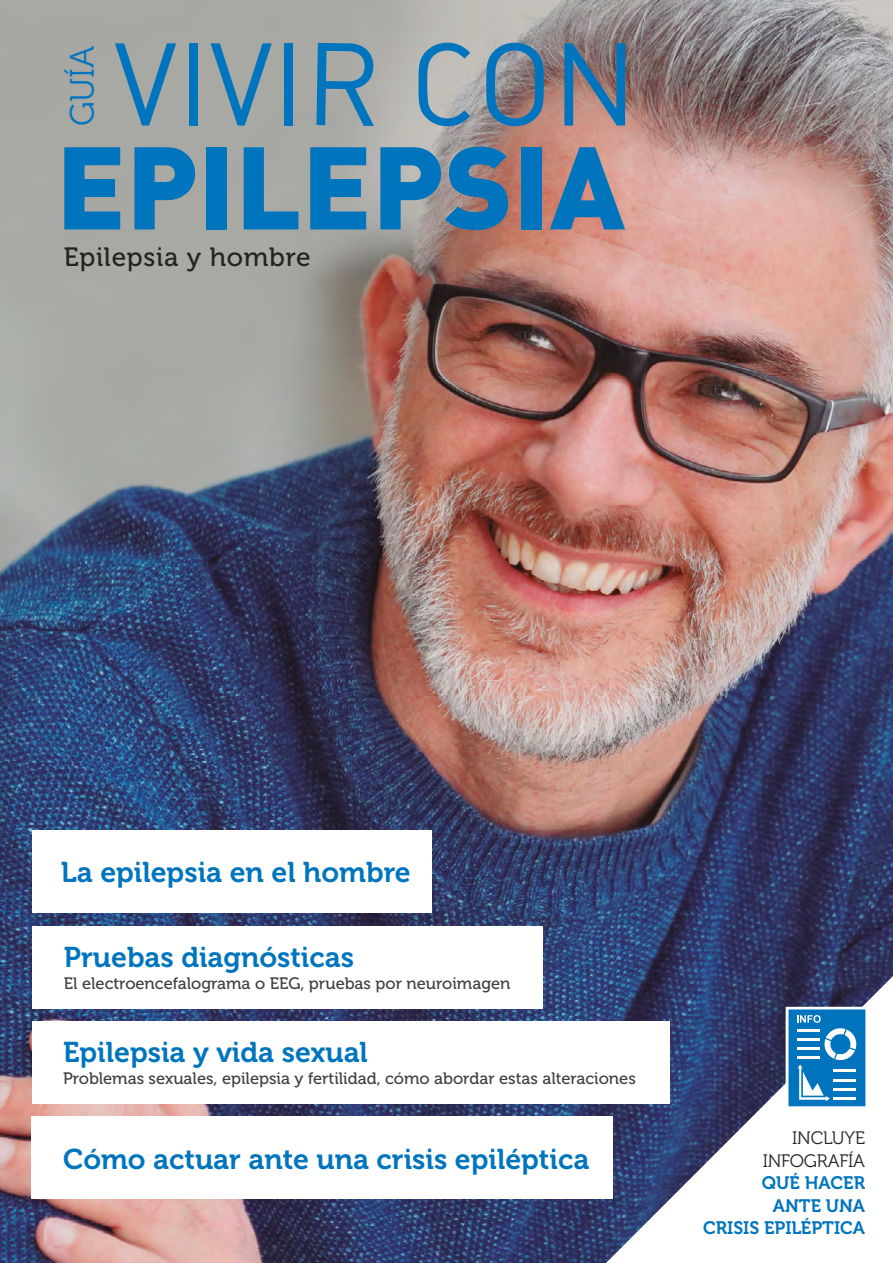
<style>
.page{position:relative;width:893px;height:1263px;background:#fff}
.page>*{position:absolute;margin:0;border:0;box-sizing:border-box;transform-origin:0 0}
.t1{font:33.75px "Museo 300";color:#0075be}
.t2{font:28.5px "Museo 700";color:#0075be}
.t3{font:26.4px "Museo 500";letter-spacing:.025em;color:#232324}
.t4{font:18px/22.5px "Museo 700";color:#0075be;text-align:right}
.t5{font:18px/22.5px "Museo 300";letter-spacing:-.01em;color:#232324;text-align:right}
.t6{font:16.5px "Museo 500";color:#424041}
</style>
<div class="page">
<img style="left:0;top:0;width:893px;height:1263px">
<svg style="left:64px;top:147px;width:56px;height:82px"></svg>
<svg style="left:134px;top:147px;width:61px;height:82px"></svg>
<div style="left:207px;top:147px;width:20px;height:82px;background:#0075be"></div>
<svg style="left:244px;top:147px;width:54px;height:82px"></svg>
<svg style="left:310px;top:147px;width:56px;height:82px"></svg>
<svg style="left:380px;top:147px;width:128px;height:83px"></svg>
<div style="left:521px;top:147px;width:20px;height:82px;background:#0075be"></div>
<svg style="left:550px;top:147px;width:75px;height:82px"></svg>
<svg style="left:115px;top:43px;width:61px;height:83px"></svg>
<div style="left:189px;top:43px;width:9px;height:83px;background:#0075be"></div>
<svg style="left:211px;top:43px;width:61px;height:83px"></svg>
<div style="left:285px;top:43px;width:8px;height:83px;background:#0075be"></div>
<svg style="left:316px;top:43px;width:58px;height:83px"></svg>
<svg style="left:418px;top:43px;width:52px;height:83px"></svg>
<svg style="left:486px;top:43px;width:58px;height:83px"></svg>
<svg style="left:567px;top:937px;width:326px;height:326px"></svg>
<svg style="left:786px;top:1007px;width:82px;height:102px"></svg>
<svg style="left:564px;top:43px;width:61px;height:83px"></svg>
<div style="left:32px;top:831px;width:400px;height:82px;background:#fff"></div>
<div style="left:32px;top:926px;width:510px;height:82px;background:#fff"></div>
<div style="left:32px;top:1021px;width:638px;height:82px;background:#fff"></div>
<div style="left:32px;top:1117px;width:581px;height:82px;background:#fff"></div>
<h1 class="t1" style="left:64px;top:126px;width:82px;rotate:-90deg">GUÍA</h1>
<h3 class="t3" style="left:64px;top:243px;width:248px">Epilepsia y hombre</h3>
<h2 class="t2" style="left:61px;top:856px;width:351px">La epilepsia en el hombre</h2>
<h2 class="t2" style="left:64px;top:941px;width:292px">Pruebas diagnósticas</h2>
<p class="t6" style="left:64px;top:975px;width:448px">El electroencefalograma o EEG, pruebas por neuroimagen</p>
<h2 class="t2" style="left:63px;top:1036px;width:306px">Epilepsia y vida sexual</h2>
<p class="t6" style="left:63px;top:1070px;width:574px">Problemas sexuales, epilepsia y fertilidad, cómo abordar estas alteraciones</p>
<h2 class="t2" style="left:63px;top:1143px;width:528px">Cómo actuar ante una crisis epiléptica</h2>
<p class="t5" style="left:763px;top:1127px;width:104px">INCLUYE<br>INFOGRAFÍA</p>
<p class="t4" style="left:703px;top:1172px;width:164px">QUÉ HACER<br>ANTE UNA<br>CRISIS EPILÉPTICA</p>
</div>
